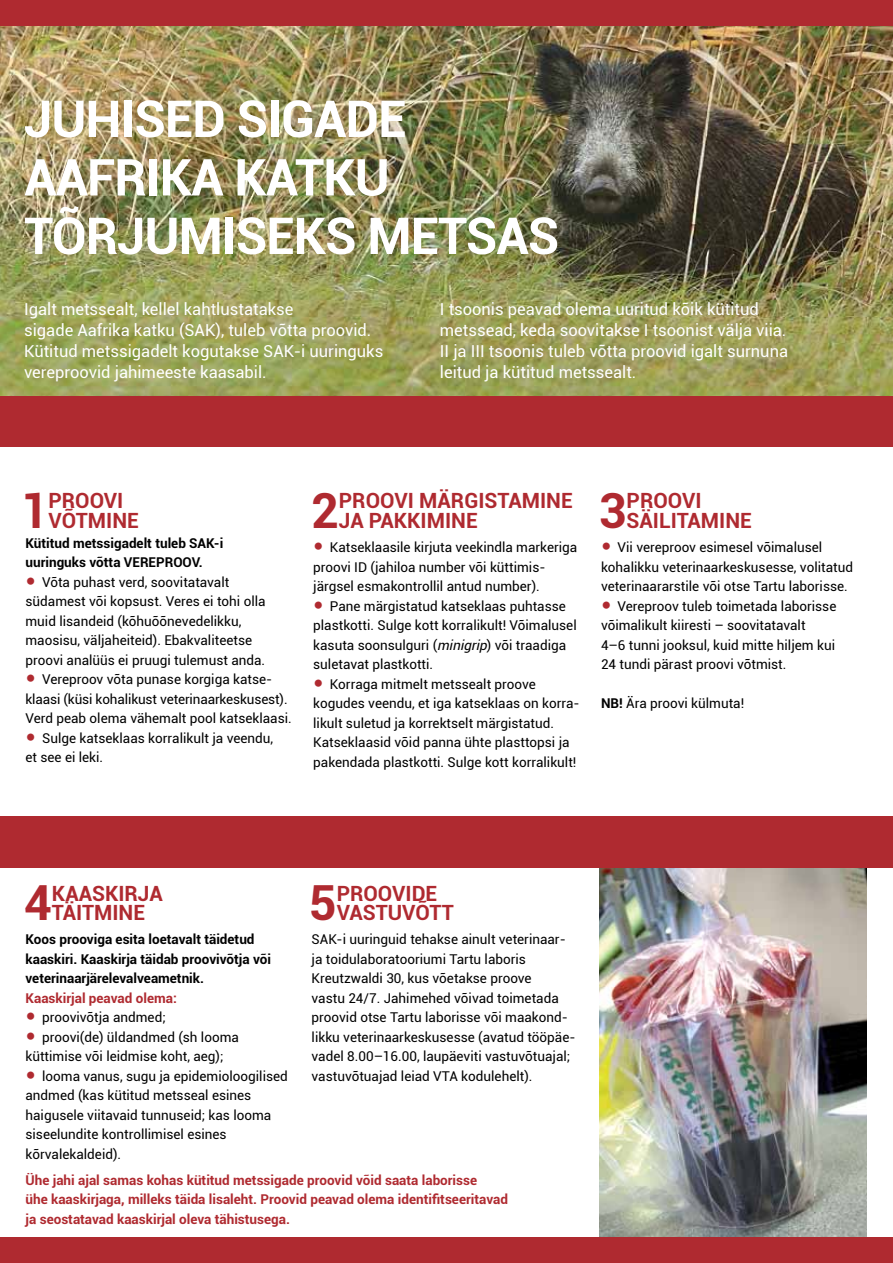
<style>
.page{position:relative;width:893px;height:1263px;background:#fff}
.page>*{position:absolute;margin:0;border:0;box-sizing:border-box;transform-origin:0 0}
.t1{font:700 51px/58.5px "Roboto";letter-spacing:-.02em;color:#fff}
.t2{font:700 48.45px "Roboto";color:#af2a30}
.t3{font:700 21px/19.8px "Roboto";color:#af2a30}
.t4{font:16.5px/21px "Roboto";color:#fff}
.t5{font:13.5px/19.5px "Roboto";color:#000}
.t6{font:700 13.5px/19.5px "Roboto";color:#af2a30}
.t7{font:700 13.5px/19.5px "Roboto";color:#000}
.s1{font-family:"Minion Pro";font-size:27px;color:#af2a30}
.s2{font-style:italic}
.s3{font-weight:700}
</style>
<div class="page">
<img style="left:600px;top:868px;width:266px;height:370px">
<img style="left:0;top:26px;width:893px;height:369px">
<div style="left:0;top:396px;width:893px;height:50px;background:#af2a30"></div>
<div style="left:0;top:816px;width:893px;height:51px;background:#af2a30"></div>
<div style="left:0;top:0;width:893px;height:25px;background:#af2a30"></div>
<div style="left:0;top:1238px;width:893px;height:25px;background:#af2a30"></div>
<h1 class="t1" style="left:24px;top:88px;width:537px">JUHISED SIGADE<br>AAFRIKA KATKU<br>TÕRJUMISEKS METSAS</h1>
<p class="t4" style="left:24px;top:298px;width:361px">Igalt metssealt, kellel kahtlustatakse<br>sigade Aafrika katku (SAK), tuleb võtta proovid.<br>Kütitud metssigadelt kogutakse SAK-i uuringuks vereproovid jahimeeste kaasabil.</p>
<p class="t4" style="left:440px;top:298px;width:350px">I tsoonis peavad olema uuritud kõik kütitud metssead, keda soovitakse I tsoonist välja viia.<br>II ja III tsoonis tuleb võtta proovid igalt surnuna leitud ja kütitud metssealt.</p>
<h2 class="t2" style="left:21px;top:477px;width:29px">1</h2>
<h3 class="t3" style="left:48px;top:490px;width:92px">PROOVI<br>VÕTMINE</h3>
<p class="t7" style="left:26px;top:533px;width:199px">Kütitud metssigadelt tuleb SAK-i uuringuks võtta VEREPROOV.</p>
<p class="t5" style="left:26px;top:572px;width:242px"><span class="s1">•</span> Võta puhast verd, soovitatavalt südamest või kopsust. Veres ei tohi olla muid lisandeid (kõhuõõnevedelikku, maosisu, väljaheiteid). Ebakvaliteetse proovi analüüs ei pruugi tulemust anda.</p>
<p class="t5" style="left:26px;top:669px;width:268px"><span class="s1">•</span> Vereproov võta punase korgiga katse&shy;klaasi (küsi kohalikust veterinaarkeskusest).<br>Verd peab olema vähemalt pool katseklaasi.</p>
<p class="t5" style="left:26px;top:728px;width:249px"><span class="s1">•</span> Sulge katseklaas korralikult ja veendu, et see ei leki.</p>
<h2 class="t2" style="left:311px;top:477px;width:29px">2</h2>
<h3 class="t3" style="left:339px;top:490px;width:235px">PROOVI MÄRGISTAMINE<br>JA PAKKIMINE</h3>
<p class="t5" style="left:313px;top:537px;width:266px"><span class="s1">•</span> Katseklaasile kirjuta veekindla markeriga proovi ID (jahiloa number või küttimis&shy;järgsel esmakontrollil antud number).</p>
<p class="t5" style="left:313px;top:595px;width:265px"><span class="s1">•</span> Pane märgistatud katseklaas puhtasse plastkotti. Sulge kott korralikult! Võimalusel kasuta soonsulguri (<span class="s2">minigrip</span>) või traadiga suletavat plastkotti.</p>
<p class="t5" style="left:313px;top:673px;width:268px"><span class="s1">•</span> Korraga mitmelt metssealt proove kogudes veendu, et iga katseklaas on korra&shy;likult suletud ja korrektselt märgistatud.<br>Katseklaasid võid panna ühte plasttopsi ja pakendada plastkotti. Sulge kott korralikult!</p>
<h2 class="t2" style="left:599px;top:477px;width:29px">3</h2>
<h3 class="t3" style="left:627px;top:490px;width:127px">PROOVI<br>SÄILITAMINE</h3>
<p class="t5" style="left:601px;top:537px;width:253px"><span class="s1">•</span> Vii vereproov esimesel võimalusel kohalikku veterinaarkeskusesse, volitatud veterinaararstile või otse Tartu laborisse.</p>
<p class="t5" style="left:601px;top:595px;width:237px"><span class="s1">•</span> Vereproov tuleb toimetada laborisse võimalikult kiiresti – soovitatavalt<br>4–6 tunni jooksul, kuid mitte hiljem kui 24 tundi pärast proovi võtmist.</p>
<p class="t5" style="left:601px;top:693px;width:145px"><span class="s3">NB!</span> Ära proovi külmuta!</p>
<h2 class="t2" style="left:24px;top:869px;width:29px">4</h2>
<h3 class="t3" style="left:52px;top:882px;width:112px">KAASKIRJA<br>TÄITMINE</h3>
<p class="t7" style="left:26px;top:929px;width:247px">Koos prooviga esita loetavalt täidetud kaaskiri. Kaaskirja täidab proovivõtja või veterinaarjärelevalveametnik.</p>
<p class="t6" style="left:26px;top:987px;width:153px">Kaaskirjal peavad olema:</p>
<p class="t5" style="left:26px;top:1007px;width:142px"><span class="s1">•</span> proovivõtja andmed;</p>
<p class="t5" style="left:26px;top:1027px;width:215px"><span class="s1">•</span> proovi(de) üldandmed (sh looma küttimise või leidmise koht, aeg);</p>
<p class="t5" style="left:26px;top:1066px;width:264px"><span class="s1">•</span> looma vanus, sugu ja epidemioloogilised andmed (kas kütitud metsseal esines haigusele viitavaid tunnuseid; kas looma siseelundite kontrollimisel esines kõrvalekaldeid).</p>
<h2 class="t2" style="left:309px;top:869px;width:29px">5</h2>
<h3 class="t3" style="left:337px;top:882px;width:119px">PROOVIDE<br>VASTUVÕTT</h3>
<p class="t5" style="left:312px;top:929px;width:265px">SAK-i uuringuid tehakse ainult veterinaar&shy;ja toidulaboratooriumi Tartu laboris Kreutzwaldi 30, kus võetakse proove<br>vastu 24/7. Jahimehed võivad toimetada proovid otse Tartu laborisse või maakond&shy;likku veterinaarkeskusesse (avatud tööpäe&shy;vadel 8.00–16.00, laupäeviti vastuvõtuajal; vastuvõtuajad leiad VTA kodulehelt).</p>
<p class="t6" style="left:26px;top:1170px;width:484px">Ühe jahi ajal samas kohas kütitud metssigade proovid võid saata laborisse<br>ühe kaaskirjaga, milleks täida lisaleht. Proovid peavad olema identifitseeritavad ja seostatavad kaaskirjal oleva tähistusega.</p>
</div>
